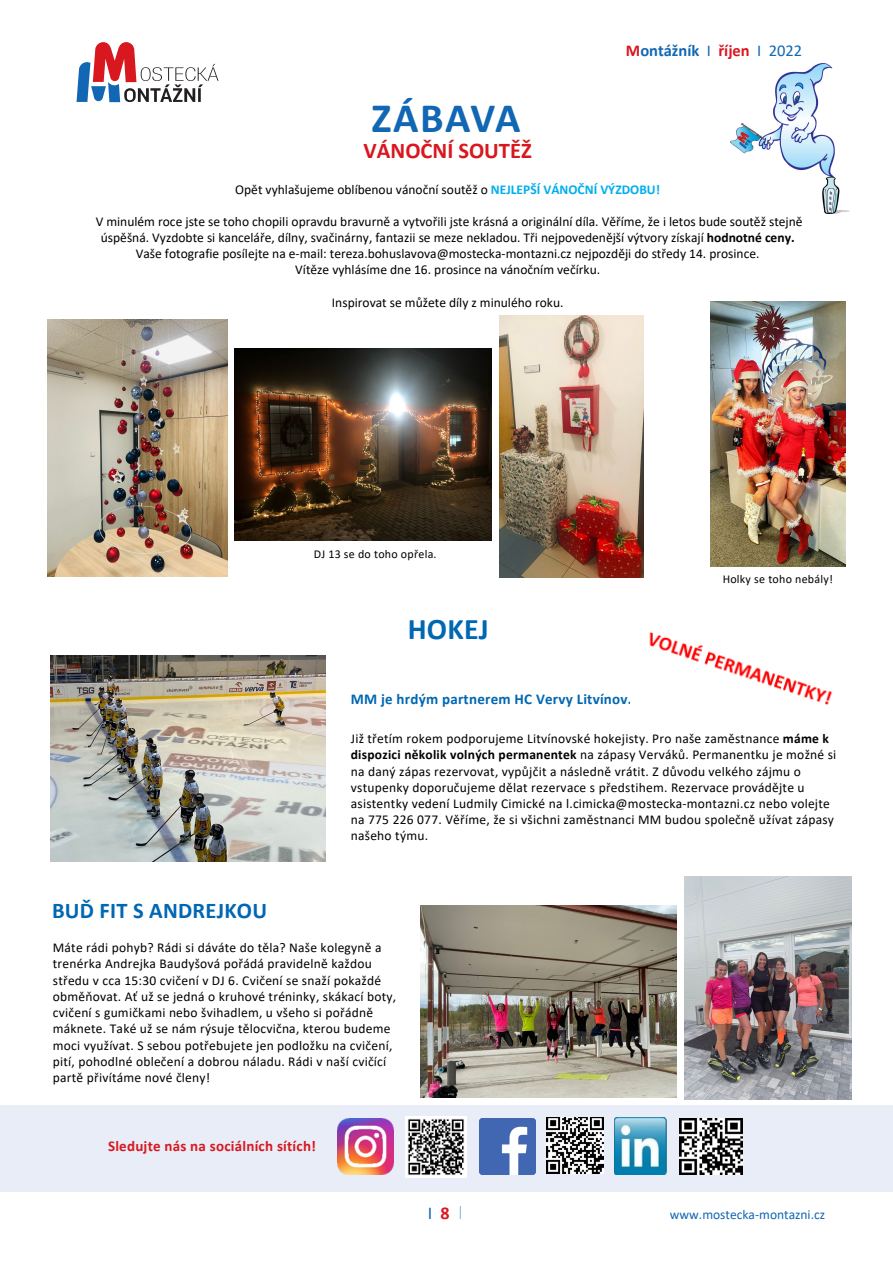
<style>
.page{position:relative;width:893px;height:1263px;background:#fff}
.page>*{position:absolute;margin:0;border:0;box-sizing:border-box;transform-origin:0 0}
.t1{font:700 42px "Calibri";letter-spacing:.035em;color:#1167b3}
.t2{font:700 30px "Calibri";letter-spacing:.01em;color:#0067b3}
.t3{font:700 22.5px "Calibri";letter-spacing:.01em;color:#0067b3}
.t4{font:700 22.5px "Calibri";color:#d8171f}
.t5{font:18px "Calibri";color:#1167b3}
.t6{font:700 16.5px "Calibri";color:#1167b3}
.t7{font:700 15px "Calibri";letter-spacing:.015em;color:#0067b3}
.t8{font:700 15px "Calibri";letter-spacing:.015em;color:#d81820}
.t9{font:13.5px/16.2px "Calibri";letter-spacing:.015em;color:#000}
.t10{font:13.5px "Calibri";color:#1167b3}
.t11{font:12px "Calibri";letter-spacing:.02em;color:#000}
.s1{color:#d8171f}
.s2{font-weight:400}
.s3{font-weight:700;color:#00aeef}
.s4{font-weight:700}
.s5{font-weight:700;color:#d8171f}
.s6{font-family:"Roboto";font-weight:100}
</style>
<div class="page">
<div style="left:0;top:1105px;width:893px;height:86px;background:#e9edf7"></div>
<img style="left:479px;top:1119px;width:56px;height:55px">
<img style="left:546px;top:1117px;width:57px;height:56px">
<img style="left:679px;top:1119px;width:63px;height:55px">
<img style="left:405px;top:1117px;width:61px;height:60px">
<img style="left:337px;top:1119px;width:57px;height:56px">
<svg style="left:77px;top:42px;width:142px;height:60px"></svg>
<img style="left:235px;top:348px;width:256px;height:193px">
<img style="left:499px;top:315px;width:144px;height:262px">
<img style="left:47px;top:319px;width:181px;height:258px">
<img style="left:51px;top:655px;width:275px;height:206px">
<img style="left:649px;top:632px;width:184px;height:73px">
<img style="left:420px;top:905px;width:256px;height:193px">
<img style="left:684px;top:877px;width:167px;height:222px">
<img style="left:614px;top:1117px;width:52px;height:58px">
<img style="left:710px;top:301px;width:135px;height:265px">
<img style="left:731px;top:63px;width:118px;height:150px">
<p class="t6" style="left:626px;top:39px;width:178px"><span class="s1">M</span>ontážník <span class="s2">I</span> <span class="s1">říjen</span> <span class="s2">I 2022</span></p>
<h1 class="t1" style="left:372px;top:88px;width:151px">ZÁBAVA</h1>
<h3 class="t4" style="left:364px;top:135px;width:170px">VÁNOČNÍ SOUTĚŽ</h3>
<p class="t9" style="left:235px;top:181px;width:426px">Opět vyhlašujeme oblíbenou vánoční soutěž o <span class="s3">NEJLEPŠÍ VÁNOČNÍ VÝZDOBU!</span></p>
<p class="t9" style="left:96px;top:213px;width:708px;text-align:center">V minulém roce jste se toho chopili opravdu bravurně a vytvořili jste krásná a originální díla. Věříme, že i letos bude soutěž stejně úspěšná. Vyzdobte si kanceláře, dílny, svačinárny, fantazii se meze nekladou. Tři nejpovedenější výtvory získají <span class="s4">hodnotné ceny.<br></span>Vaše fotografie posílejte na e-mail: tereza.bohuslavova@mostecka-montazni.cz nejpozději do středy 14. prosince.<br>Vítěze vyhlásíme dne 16. prosince na vánočním večírku.</p>
<p class="t9" style="left:332px;top:294px;width:233px">Inspirovat se můžete díly z minulého roku.</p>
<p class="t11" style="left:314px;top:545px;width:124px">DJ 13 se do toho opřela.</p>
<h2 class="t2" style="left:408px;top:607px;width:83px">HOKEJ</h2>
<p class="t11" style="left:723px;top:571px;width:112px">Holky se toho nebály!</p>
<p class="t7" style="left:351px;top:688px;width:283px">MM je hrdým partnerem HC Vervy Litvínov.</p>
<p class="t9" style="left:351px;top:730px;width:487px">Již třetím rokem podporujeme Litvínovské hokejisty. Pro naše zaměstnance <span class="s4">máme k dispozici několik volných permanentek</span> na zápasy Verváků. Permanentku je možné si na daný zápas rezervovat, vypůjčit a následně vrátit. Z důvodu velkého zájmu o vstupenky doporučujeme dělat rezervace s předstihem. Rezervace provádějte u asistentky vedení Ludmily Cimické na l.cimicka@mostecka-montazni.cz nebo volejte na 775 226 077. Věříme, že si všichni zaměstnanci MM budou společně užívat zápasy našeho týmu.</p>
<h3 class="t3" style="left:52px;top:895px;width:217px">BUĎ FIT S ANDREJKOU</h3>
<p class="t9" style="left:53px;top:939px;width:345px">Máte rádi pohyb? Rádi si dáváte do těla? Naše kolegyně a trenérka Andrejka Baudyšová pořádá pravidelně každou středu v cca 15:30 cvičení v DJ 6. Cvičení se snaží pokaždé obměňovat. Ať už se jedná o kruhové tréninky, skákací boty, cvičení s gumičkami nebo švihadlem, u všeho si pořádně máknete. Také už se nám rýsuje tělocvična, kterou budeme moci využívat. S sebou potřebujete jen podložku na cvičení, pití, pohodlné oblečení a dobrou náladu. Rádi v naší cvičící partě přivítáme nové členy!</p>
<p class="t8" style="left:108px;top:1135px;width:210px">Sledujte nás na sociálních sítích!</p>
<h3 class="t5" style="left:428px;top:1201px;width:37px">I <span class="s5">8</span> <span class="s6">I</span></h3>
<p class="t10" style="left:670px;top:1205px;width:157px">www.mostecka-montazni.cz</p>
</div>
